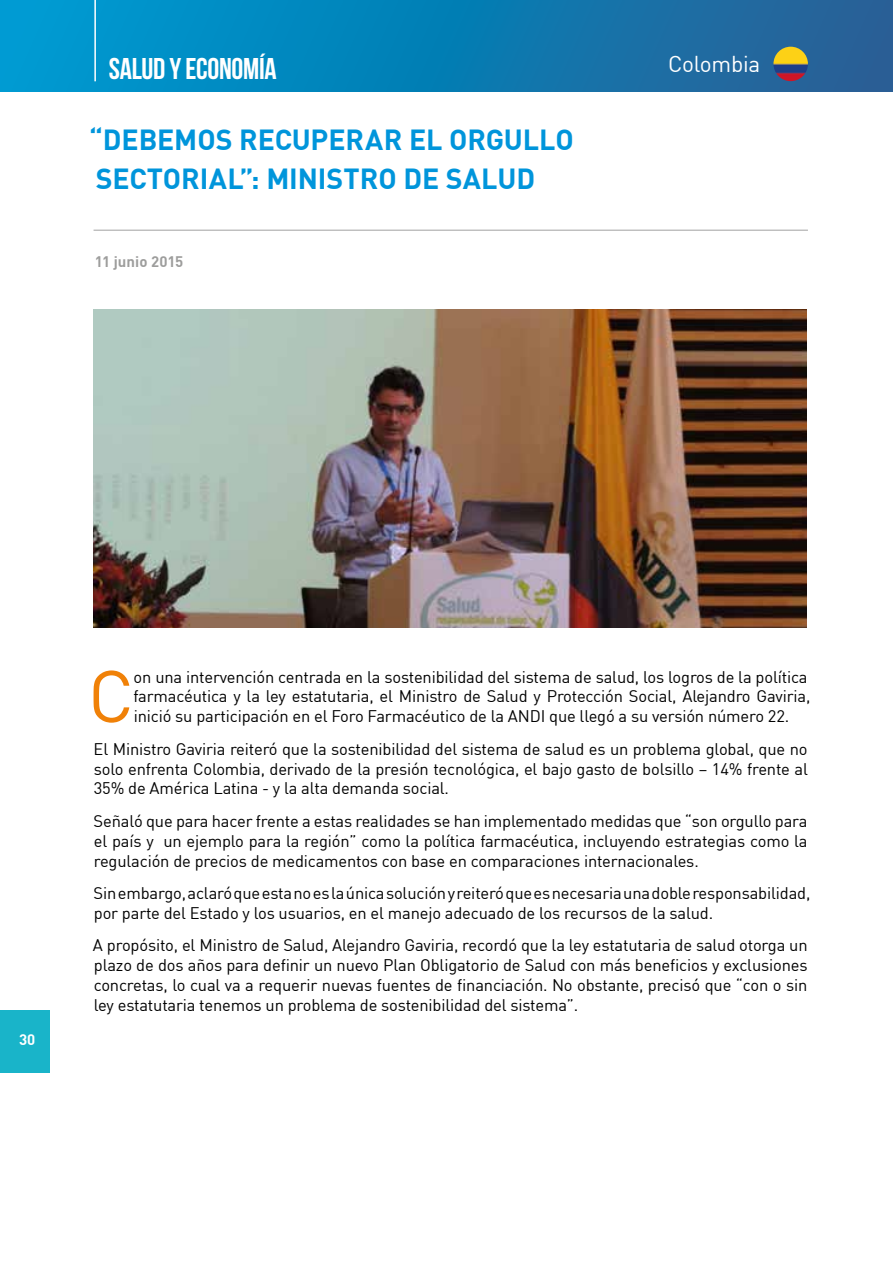
<style>
.page{position:relative;width:893px;height:1263px;background:#fff}
.page>*{position:absolute;margin:0;border:0;box-sizing:border-box;transform-origin:0 0}
.t1{font:72.15px "DIN";color:#f08108}
.t2{font:30px "Bebas Neue";letter-spacing:-.01em;color:#fff}
.t3{font:700 28.5px/39px "DIN";letter-spacing:-.005em;color:#0095db}
.t4{font:22.5px "DIN";letter-spacing:-.01em;color:#fff}
.t5{font:16.5px/19.8px "DIN";letter-spacing:-.01em;color:#000;text-align:justify}
.t6{font:700 15px "DIN";letter-spacing:.005em;color:#9d9d9c}
.t7{font:700 15px "DIN";color:#fff}
</style>
<div class="page">
<div style="left:0;top:0;width:893px;height:91px;background:linear-gradient(to right,#009cd3,#265e94)"></div>
<hr style="left:892px;top:0;width:1px;height:91px;background:#2a5e95">
<hr style="left:94px;top:0;width:2px;height:81px;background:#fff">
<hr style="left:94px;top:230px;width:714px;height:1px;background:#acacac">
<img style="left:94px;top:309px;width:712px;height:319px">
<img style="left:773px;top:47px;width:35px;height:34px;border-radius:17px">
<div style="left:0;top:1010px;width:49px;height:62px;background:#19b4c9"></div>
<h2 class="t2" style="left:109px;top:52px;width:169px">SALUD Y ECONOMÍA</h2>
<h3 class="t3" style="left:89px;top:119px;width:486px">“DEBEMOS RECUPERAR EL ORGULLO<br>SECTORIAL”: MINISTRO DE SALUD</h3>
<p class="t6" style="left:95px;top:252px;width:90px">11 junio 2015</p>
<h3 class="t4" style="left:668px;top:50px;width:94px">Colombia</h3>
<p class="t7" style="left:19px;top:1030px;width:18px">30</p>
<h1 class="t1" style="left:88px;top:651px;width:47px">C</h1>
<p class="t5" style="left:134px;top:666px;width:678px;text-align:left">on una intervención centrada en la sostenibilidad del sistema de salud, los logros de la política farmacéutica y la ley estatutaria, el Ministro de Salud y Protección Social, Alejandro Gaviria, inició su participación en el Foro Farmacéutico de la ANDI que llegó a su versión número 22.</p>
<p class="t5" style="left:94px;top:739px;width:716px">El Ministro Gaviria reiteró que la sostenibilidad del sistema de salud es un problema global, que no solo enfrenta Colombia, derivado de la presión tecnológica, el bajo gasto de bolsillo – 14% frente al 35% de América Latina - y la alta demanda social.</p>
<p class="t5" style="left:94px;top:811px;width:715px">Señaló que para hacer frente a estas realidades se han implementado medidas que “son orgullo para el país y un ejemplo para la región” como la política farmacéutica, incluyendo estrategias como la regulación de precios de medicamentos con base en comparaciones internacionales.</p>
<p class="t5" style="left:94px;top:883px;width:718px">Sin embargo, aclaró que esta no es la única solución y reiteró que es necesaria una doble responsabilidad, por parte del Estado y los usuarios, en el manejo adecuado de los recursos de la salud.</p>
<p class="t5" style="left:93px;top:935px;width:716px">A propósito, el Ministro de Salud, Alejandro Gaviria, recordó que la ley estatutaria de salud otorga un plazo de dos años para definir un nuevo Plan Obligatorio de Salud con más beneficios y exclusiones concretas, lo cual va a requerir nuevas fuentes de financiación. No obstante, precisó que “con o sin ley estatutaria tenemos un problema de sostenibilidad del sistema”.</p>
</div>
